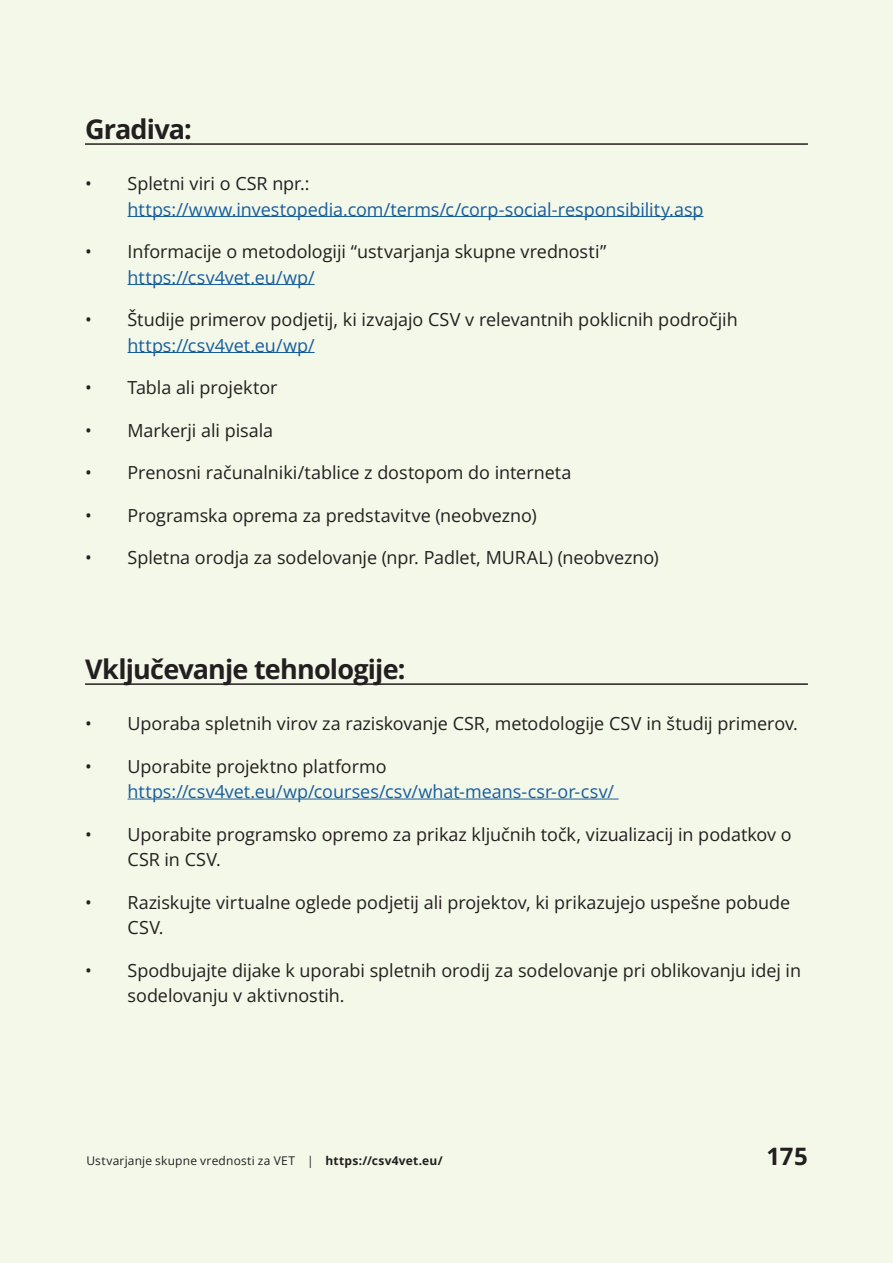
<style>
.page{position:relative;width:893px;height:1263px;background:#f3f8e8}
.page>*{position:absolute;margin:0;border:0;box-sizing:border-box;transform-origin:0 0}
.t1{font:700 27px "Open Sans";letter-spacing:-.03em;color:#231f20}
.t2{font:700 24px "Open Sans";color:#231f20}
.t3{font:18px/25.5px "Open Sans";letter-spacing:-.005em;color:#231f20}
.t4{font:18px "Open Sans";letter-spacing:-.005em;color:#175d9e}
.t5{font:12px "Open Sans";letter-spacing:.02em;color:#231f20}
.s1{font-weight:700}
</style>
<div class="page">
<hr style="left:85px;top:143px;width:723px;height:2px;background:#231f20">
<hr style="left:128px;top:216px;width:576px;height:1px;background:#175d9e">
<hr style="left:128px;top:284px;width:187px;height:1px;background:#175d9e">
<hr style="left:128px;top:352px;width:187px;height:1px;background:#175d9e">
<hr style="left:85px;top:683px;width:723px;height:2px;background:#231f20">
<hr style="left:128px;top:799px;width:491px;height:1px;background:#175d9e">
<h1 class="t1" style="left:85px;top:110px;width:108px">Gradiva:</h1>
<p class="t3" style="left:85px;top:170px;width:226px">• Spletni viri o CSR npr.:</p>
<p class="t4" style="left:128px;top:197px;width:577px">https://www.investopedia.com/terms/c/corp-social-responsibility.asp</p>
<p class="t3" style="left:85px;top:238px;width:523px">• Informacije o metodologiji “ustvarjanja skupne vrednosti”</p>
<p class="t4" style="left:128px;top:265px;width:189px">https://csv4vet.eu/wp/</p>
<p class="t3" style="left:85px;top:306px;width:654px">• Študije primerov podjetij, ki izvajajo CSV v relevantnih poklicnih področjih</p>
<p class="t4" style="left:128px;top:333px;width:189px">https://csv4vet.eu/wp/</p>
<p class="t3" style="left:85px;top:374px;width:194px">• Tabla ali projektor</p>
<p class="t3" style="left:85px;top:417px;width:190px">• Markerji ali pisala</p>
<p class="t3" style="left:85px;top:459px;width:488px">• Prenosni računalniki/tablice z dostopom do interneta</p>
<p class="t3" style="left:85px;top:502px;width:453px">• Programska oprema za predstavitve (neobvezno)</p>
<p class="t3" style="left:85px;top:544px;width:575px">• Spletna orodja za sodelovanje (npr. Padlet, MURAL) (neobvezno)</p>
<h1 class="t1" style="left:85px;top:650px;width:322px">Vključevanje tehnologije:</h1>
<p class="t3" style="left:85px;top:710px;width:714px">• Uporaba spletnih virov za raziskovanje CSR, metodologije CSV in študij primerov.</p>
<p class="t3" style="left:85px;top:753px;width:303px">• Uporabite projektno platformo</p>
<p class="t4" style="left:128px;top:779px;width:488px">https://csv4vet.eu/wp/courses/csv/what-means-csr-or-csv/</p>
<p class="t3" style="left:128px;top:821px;width:666px;text-indent:-43px">• Uporabite programsko opremo za prikaz ključnih točk, vizualizacij in podatkov o<br>CSR in CSV.</p>
<p class="t3" style="left:128px;top:889px;width:664px;text-indent:-43px">• Raziskujte virtualne oglede podjetij ali projektov, ki prikazujejo uspešne pobude<br>CSV.</p>
<p class="t3" style="left:128px;top:957px;width:675px;text-indent:-43px">• Spodbujajte dijake k uporabi spletnih orodij za sodelovanje pri oblikovanju idej in sodelovanju v aktivnostih.</p>
<p class="t5" style="left:86px;top:1152px;width:358px">Ustvarjanje skupne vrednosti za VET | <span class="s1">https://csv4vet.eu/</span></p>
<h2 class="t2" style="left:766px;top:1139px;width:43px">175</h2>
</div>
